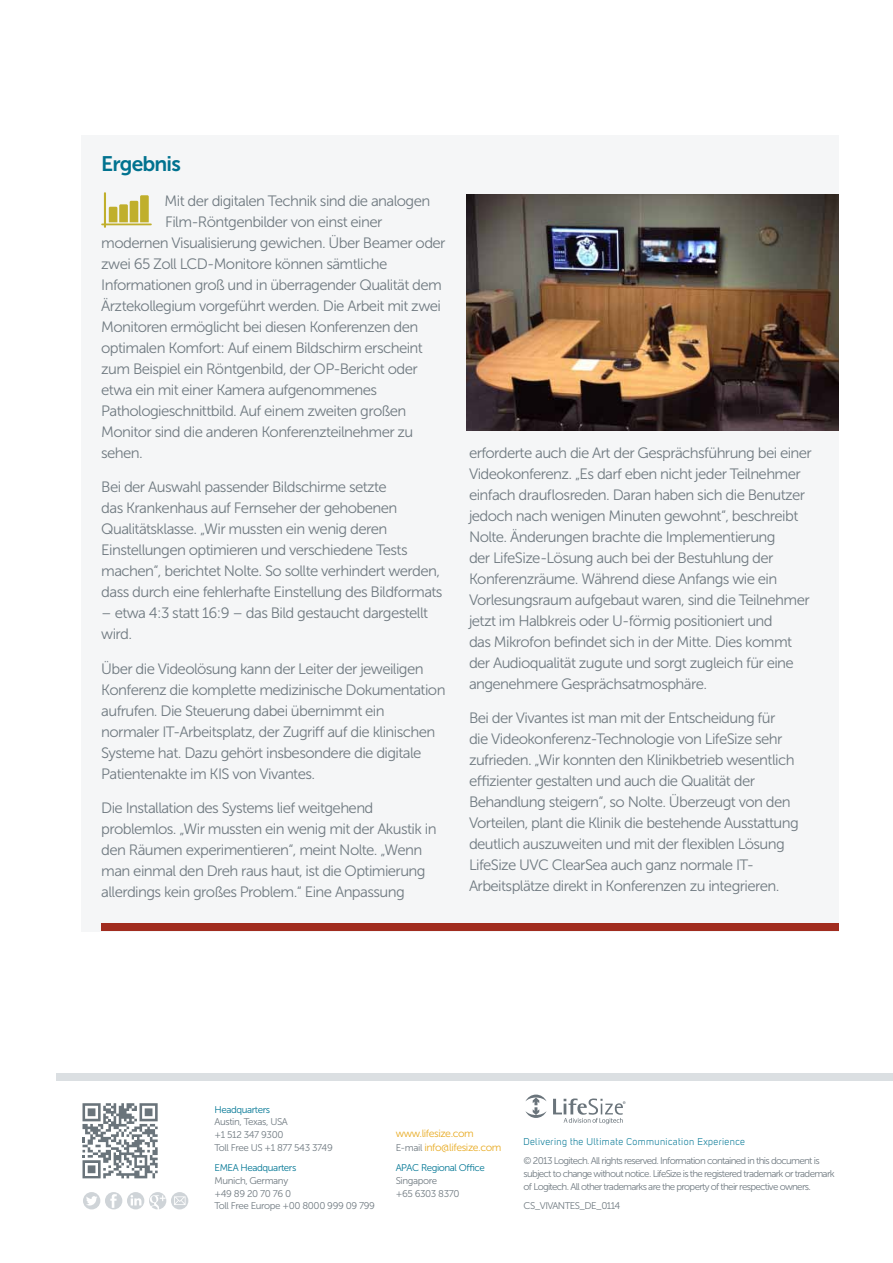
<style>
.page{position:relative;width:893px;height:1263px;background:#fff}
.page>*{position:absolute;margin:0;border:0;box-sizing:border-box;transform-origin:0 0}
.t1{font:21px "Museo Sans 700";letter-spacing:-.04em;color:#00728f}
.t2{font:15px/21px "Museo Sans 300";letter-spacing:-.04em;color:#707a81}
.t3{font:10.5px/14.2px "Museo Sans 300";letter-spacing:-.04em;color:#e8aa22}
.t4{font:9.75px/12.8px "Museo Sans 300";letter-spacing:-.07em;color:#707a81}
.t5{font:9.75px/12.8px "Museo Sans 300";letter-spacing:-.04em;color:#707a81}
.t6{font:9.75px "Museo Sans 300";letter-spacing:-.04em;color:#007694}
.t7{font:9.75px "Uni Sans Book";letter-spacing:.04em;color:#007694}
.s1{font-size:9.75px;color:#707a81}
</style>
<div class="page">
<div style="left:56px;top:1073px;width:837px;height:8px;background:#dbdfe2"></div>
<svg style="left:83px;top:1192px;width:105px;height:17px"></svg>
<svg style="left:525px;top:1094px;width:21px;height:24px"></svg>
<svg style="left:553px;top:1098px;width:73px;height:26px"></svg>
<svg style="left:82px;top:1103px;width:76px;height:75px"></svg>
<div style="left:81px;top:135px;width:758px;height:796px;background:#f5f6f7"></div>
<svg style="left:101px;top:192px;width:51px;height:36px"></svg>
<div style="left:101px;top:923px;width:738px;height:8px;background:#a02a1d"></div>
<img style="left:467px;top:194px;width:372px;height:236px">
<h1 class="t1" style="left:101px;top:152px;width:81px">Ergebnis</h1>
<p class="t2" style="left:165px;top:190px;width:267px">Mit der digitalen Technik sind die analogen</p>
<p class="t2" style="left:165px;top:211px;width:219px">Film-Röntgenbilder von einst einer</p>
<p class="t2" style="left:101px;top:232px;width:346px">modernen Visualisierung gewichen. Über Beamer oder</p>
<p class="t2" style="left:101px;top:253px;width:288px">zwei 65 Zoll LCD-Monitore können sämtliche</p>
<p class="t2" style="left:101px;top:274px;width:342px">Informationen groß und in überragender Qualität dem</p>
<p class="t2" style="left:101px;top:295px;width:341px">Ärztekollegium vorgeführt werden. Die Arbeit mit zwei</p>
<p class="t2" style="left:101px;top:316px;width:319px">Monitoren ermöglicht bei diesen Konferenzen den</p>
<p class="t2" style="left:101px;top:337px;width:323px">optimalen Komfort: Auf einem Bildschirm erscheint</p>
<p class="t2" style="left:101px;top:358px;width:318px">zum Beispiel ein Röntgenbild, der OP-Bericht oder</p>
<p class="t2" style="left:101px;top:379px;width:277px">etwa ein mit einer Kamera aufgenommenes</p>
<p class="t2" style="left:101px;top:400px;width:307px">Pathologieschnittbild. Auf einem zweiten großen</p>
<p class="t2" style="left:101px;top:421px;width:314px">Monitor sind die anderen Konferenzteilnehmer zu</p>
<p class="t2" style="left:101px;top:442px;width:43px">sehen.</p>
<p class="t2" style="left:101px;top:476px;width:343px">Bei der Auswahl passender Bildschirme setzte<br>das Krankenhaus auf Fernseher der gehobenen Qualitätsklasse. „Wir mussten ein wenig deren Einstellungen optimieren und verschiedene Tests machen“, berichtet Nolte. So sollte verhindert werden, dass durch eine fehlerhafte Einstellung des Bildformats</p>
<p class="t2" style="left:101px;top:602px;width:328px">– etwa 4:3 statt 16:9 – das Bild gestaucht dargestellt wird.</p>
<p class="t2" style="left:101px;top:658px;width:346px">Über die Videolösung kann der Leiter der jeweiligen Konferenz die komplette medizinische Dokumentation aufrufen. Die Steuerung dabei übernimmt ein normaler IT-Arbeitsplatz, der Zugriff auf die klinischen Systeme hat. Dazu gehört insbesondere die digitale Patientenakte im KIS von Vivantes.</p>
<p class="t2" style="left:101px;top:797px;width:337px">Die Installation des Systems lief weitgehend problemlos. „Wir mussten ein wenig mit der Akustik in den Räumen experimentieren“, meint Nolte. „Wenn man einmal den Dreh raus haut, ist die Optimierung allerdings kein großes Problem.“ Eine Anpassung</p>
<p class="t2" style="left:469px;top:442px;width:344px">erforderte auch die Art der Gesprächsführung bei einer Videokonferenz. „Es darf eben nicht jeder Teilnehmer einfach drauflosreden. Daran haben sich die Benutzer jedoch nach wenigen Minuten gewohnt“, beschreibt Nolte. Änderungen brachte die Implementierung<br>der LifeSize-Lösung auch bei der Bestuhlung der Konferenzräume. Während diese Anfangs wie ein Vorlesungsraum aufgebaut waren, sind die Teilnehmer jetzt im Halbkreis oder U-förmig positioniert und<br>das Mikrofon befindet sich in der Mitte. Dies kommt der Audioqualität zugute und sorgt zugleich für eine angenehmere Gesprächsatmosphäre.</p>
<p class="t2" style="left:469px;top:707px;width:331px">Bei der Vivantes ist man mit der Entscheidung für<br>die Videokonferenz-Technologie von LifeSize sehr zufrieden. „Wir konnten den Klinikbetrieb wesentlich effizienter gestalten und auch die Qualität der Behandlung steigern“, so Nolte. Überzeugt von den Vorteilen, plant die Klinik die bestehende Ausstattung deutlich auszuweiten und mit der flexiblen Lösung LifeSize UVC ClearSea auch ganz normale IT-Arbeitsplätze direkt in Konferenzen zu integrieren.</p>
<p class="t6" style="left:215px;top:1104px;width:57px">Headquarters</p>
<p class="t5" style="left:215px;top:1116px;width:120px">Austin, Texas, USA<br>+1 512 347 9300<br>Toll Free US +1 877 543 3749</p>
<p class="t6" style="left:215px;top:1162px;width:83px">EMEA Headquarters</p>
<p class="t5" style="left:215px;top:1174px;width:162px">Munich, Germany<br>+49 89 20 70 76 0<br>Toll Free Europe +00 8000 999 09 799</p>
<p class="t3" style="left:396px;top:1126px;width:107px">www.lifesize.com<br><span class="s1">E-mail</span> info@lifesize.com</p>
<p class="t6" style="left:396px;top:1162px;width:91px">APAC Regional Office</p>
<p class="t5" style="left:396px;top:1174px;width:65px">Singapore<br>+65 6303 8370</p>
<p class="t7" style="left:524px;top:1136px;width:223px">Delivering the Ultimate Communication Experience</p>
<p class="t4" style="left:524px;top:1155px;width:313px">© 2013 Logitech. All rights reserved. Information contained in this document is subject to change without notice. LifeSize is the registered trademark or trademark of Logitech. All other trademarks are the property of their respective owners.</p>
<p class="t4" style="left:524px;top:1200px;width:98px">CS_VIVANTES_DE_0114</p>
</div>
